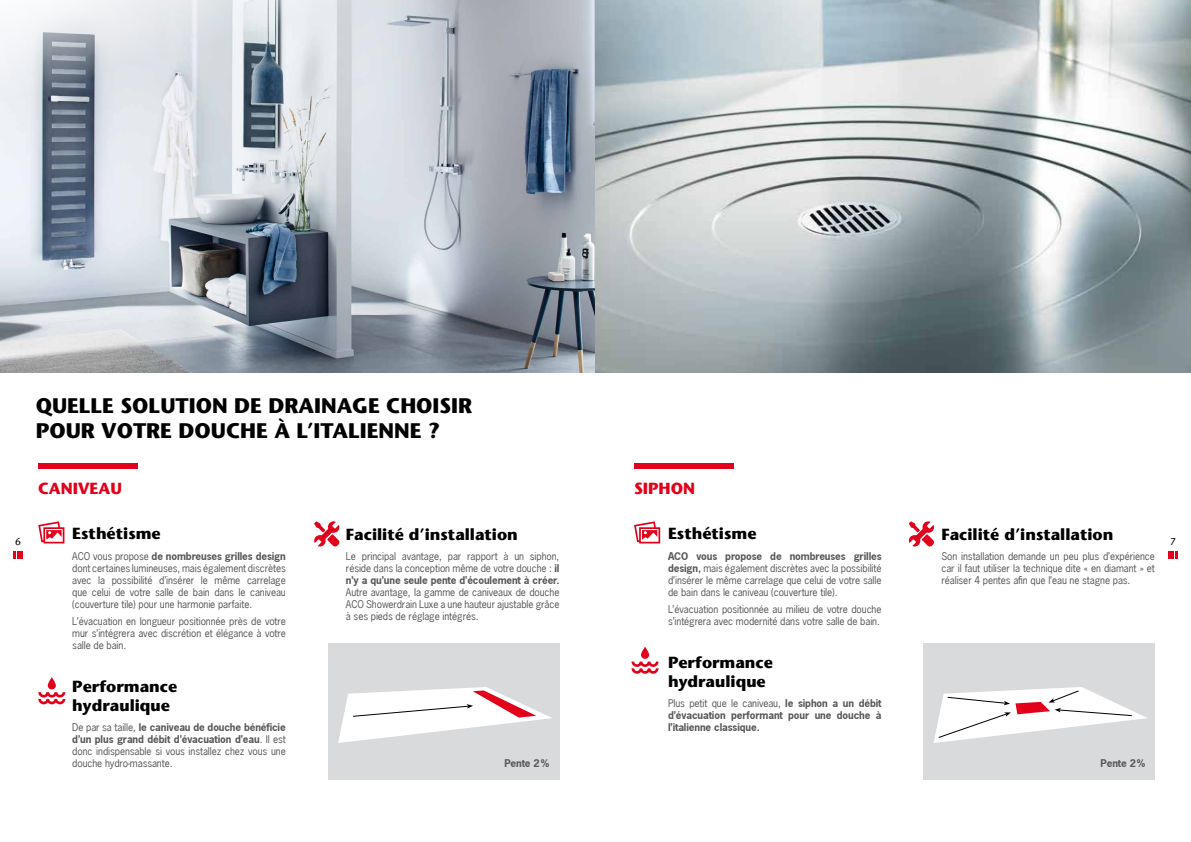
<style>
.page{position:relative;width:1191px;height:842px;background:#fff}
.page>*{position:absolute;margin:0;border:0;box-sizing:border-box;transform-origin:0 0}
.t1{font:700 21px/25.2px "Stone Sans";color:#000}
.t2{font:700 16px/19.2px "Stone Sans";color:#000}
.t3{font:700 16px "Stone Sans";color:#e2001a}
.t4{font:10px/12px "News Gothic";letter-spacing:-.01em;color:#58585a;text-align:justify}
.t5{font:700 10px/12px "News Gothic";letter-spacing:-.01em;color:#58585a;text-align:justify}
.t6{font:10px "Stone Sans";color:#000}
.s1{font-weight:700}
.s2{font-weight:400}
</style>
<div class="page">
<svg style="left:1168px;top:552px;width:9px;height:7px"></svg>
<svg style="left:13px;top:552px;width:10px;height:7px"></svg>
<div style="left:38px;top:463px;width:99px;height:6px;background:#e2001a"></div>
<div style="left:634px;top:463px;width:99px;height:6px;background:#e2001a"></div>
<svg style="left:38px;top:521px;width:26px;height:22px"></svg>
<svg style="left:634px;top:521px;width:26px;height:22px"></svg>
<svg style="left:314px;top:521px;width:26px;height:25px"></svg>
<svg style="left:908px;top:521px;width:26px;height:25px"></svg>
<svg style="left:38px;top:692px;width:27px;height:12px"></svg>
<svg style="left:48px;top:677px;width:8px;height:12px"></svg>
<svg style="left:631px;top:661px;width:27px;height:13px"></svg>
<svg style="left:641px;top:647px;width:8px;height:12px"></svg>
<img style="left:0;top:0;width:595px;height:372px">
<svg style="left:595px;top:0;width:596px;height:372px;background:#aeb7ba"></svg>
<div style="left:328px;top:643px;width:231px;height:137px;background:#d9dadb"></div>
<div style="left:923px;top:643px;width:232px;height:137px;background:#d9dadb"></div>
<svg style="left:934px;top:687px;width:213px;height:56px"></svg>
<svg style="left:338px;top:687px;width:214px;height:56px"></svg>
<h1 class="t1" style="left:36px;top:393px;width:438px">QUELLE SOLUTION DE DRAINAGE CHOISIR<br>POUR VOTRE DOUCHE À L’ITALIENNE ?</h1>
<h2 class="t3" style="left:38px;top:479px;width:85px">CANIVEAU</h2>
<h2 class="t2" style="left:72px;top:524px;width:90px">Esthétisme</h2>
<p class="t4" style="left:72px;top:550px;width:215px">ACO vous propose <span class="s1">de nombreuses grilles design </span>dont certaines lumineuses, mais également discrètes avec la possibilité d’insérer le même carrelage que celui de votre salle de bain dans le caniveau (couverture tile) pour une harmonie parfaite.</p>
<p class="t4" style="left:72px;top:615px;width:215px">L’évacuation en longueur positionnée près de votre mur s’intégrera avec discrétion et élégance à votre salle de bain.</p>
<h2 class="t2" style="left:72px;top:676px;width:106px">Performance hydraulique</h2>
<p class="t4" style="left:72px;top:721px;width:215px">De par sa taille, <span class="s1">le caniveau de douche bénéficie d’un plus grand débit d’évacuation d’eau</span>. Il est donc indispensable si vous installez chez vous une douche hydro-massante.</p>
<h2 class="t3" style="left:634px;top:479px;width:63px">SIPHON</h2>
<h2 class="t2" style="left:668px;top:524px;width:90px">Esthétisme</h2>
<p class="t4" style="left:668px;top:550px;width:215px"><span class="s1">ACO vous propose de nombreuses grilles design,</span> mais également discrètes avec la possibilité d’insérer le même carrelage que celui de votre salle de bain dans le caniveau (couverture tile).</p>
<p class="t4" style="left:668px;top:603px;width:215px">L’évacuation positionnée au milieu de votre douche s’intégrera avec modernité dans votre salle de bain.</p>
<h2 class="t2" style="left:668px;top:652px;width:106px">Performance hydraulique</h2>
<p class="t5" style="left:668px;top:697px;width:215px"><span class="s2">Plus petit que le caniveau,</span> le siphon a un débit d’évacuation performant pour une douche à l’italienne classique.</p>
<h2 class="t2" style="left:346px;top:525px;width:173px">Facilité d’installation</h2>
<p class="t4" style="left:346px;top:550px;width:215px">Le principal avantage, par rapport à un siphon, réside dans la conception même de votre douche : <span class="s1">il n’y a qu’une seule pente d’écoulement à créer.</span></p>
<p class="t4" style="left:346px;top:586px;width:215px">Autre avantage, la gamme de caniveaux de douche ACO Showerdrain Luxe a une hauteur ajustable grâce à ses pieds de réglage intégrés.</p>
<h2 class="t2" style="left:941px;top:525px;width:173px">Facilité d’installation</h2>
<p class="t4" style="left:941px;top:550px;width:215px">Son installation demande un peu plus d’expérience car il faut utiliser la technique dite « en diamant » et réaliser 4 pentes afin que l’eau ne stagne pas.</p>
<p class="t6" style="left:15px;top:536px;width:7px">6</p>
<p class="t6" style="left:1170px;top:536px;width:7px">7</p>
<p class="t5" style="left:504px;top:757px;width:46px">Pente 2%</p>
<p class="t5" style="left:1100px;top:757px;width:46px">Pente 2%</p>
</div>
